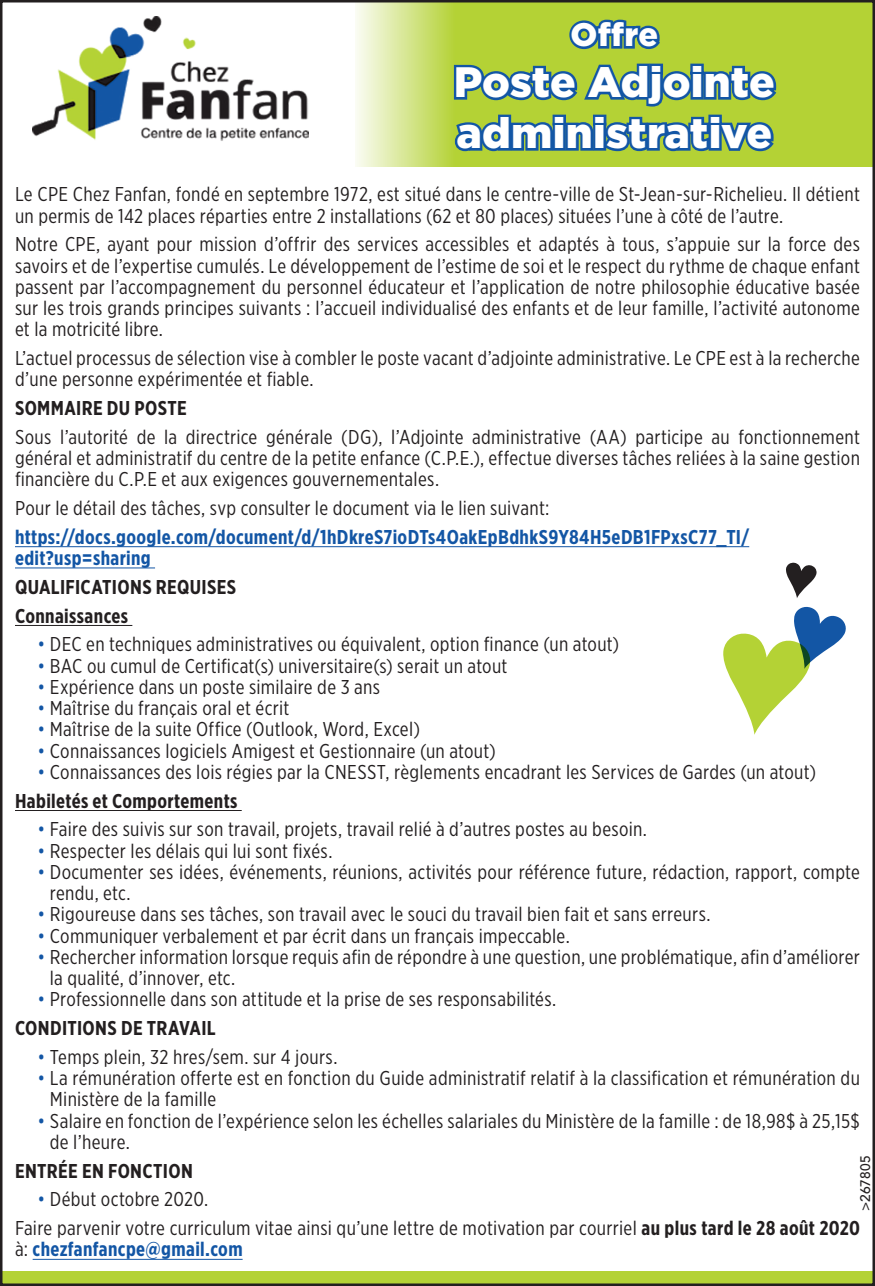
<style>
.page{position:relative;width:875px;height:1286px;background:#fff}
.page>*{position:absolute;margin:0;border:0;box-sizing:border-box;transform-origin:0 0}
.t1{font:900 42.5px/51px "Gotham";color:#fff}
.t2{font:900 32.5px "Gotham";color:#fff}
.t3{font:20px/21.2px "Gotham Extra Narrow";letter-spacing:.015em;color:#231f20}
.t4{font:700 20px/21.2px "Gotham Extra Narrow";letter-spacing:.02em;color:#1356a5}
.t5{font:700 20px/28.8px "Gotham Extra Narrow";letter-spacing:.02em;color:#231f20}
.t6{font:500 13.75px "Avenir LT Std";letter-spacing:.02em;color:#231f20}
.s1{color:#1356a5}
.s2{font-weight:700}
.s3{font-weight:400;color:#231f20}
</style>
<div class="page">
<img style="left:32px;top:16px;width:277px;height:125px">
<hr style="left:15px;top:546px;width:734px;height:1px;background:#1356a5">
<hr style="left:15px;top:567px;width:140px;height:1px;background:#1356a5">
<hr style="left:15px;top:625px;width:117px;height:1px;background:#231f20">
<hr style="left:15px;top:810px;width:227px;height:1px;background:#231f20">
<hr style="left:33px;top:1259px;width:210px;height:1px;background:#1356a5">
<svg style="left:355px;top:3px;width:517px;height:164px;background:#c2da5d"></svg>
<svg style="left:451px;top:17px;width:329px;height:138px;background:#7aa55d"></svg>
<svg style="left:1px;top:1272px;width:872px;height:14px;background:#99b131"></svg>
<h2 class="t2" style="left:571px;top:12px;width:89px">Offre</h2>
<h1 class="t1" style="left:454px;top:56px;width:323px">Poste Adjointe administrative</h1>
<p class="t3" style="left:15px;top:184px;width:847px">Le CPE Chez Fanfan, fondé en septembre 1972, est situé dans le centre-ville de St-Jean-sur-Richelieu. Il détient un permis de 142 places réparties entre 2 installations (62 et 80 places) situées l’une à côté de l’autre.</p>
<p class="t3" style="left:15px;top:234px;width:847px;text-align:justify">Notre CPE, ayant pour mission d’offrir des services accessibles et adaptés à tous, s’appuie sur la force des savoirs et de l’expertise cumulés. Le développement de l’estime de soi et le respect du rythme de chaque enfant passent par l’accompagnement du personnel éducateur et l’application de notre philosophie éducative basée sur les trois grands principes suivants : l’accueil individualisé des enfants et de leur famille, l’activité autonome et la motricité libre.</p>
<p class="t3" style="left:15px;top:348px;width:847px">L’actuel processus de sélection vise à combler le poste vacant d’adjointe administrative. Le CPE est à la recherche d’une personne expérimentée et fiable.</p>
<p class="t5" style="left:15px;top:393px;width:173px">SOMMAIRE DU POSTE</p>
<p class="t3" style="left:15px;top:426px;width:847px;text-align:justify">Sous l’autorité de la directrice générale (DG), l’Adjointe administrative (AA) participe au fonctionnement général et administratif du centre de la petite enfance (C.P.E.), effectue diverses tâches reliées à la saine gestion financière du C.P.E et aux exigences gouvernementales.</p>
<p class="t3" style="left:15px;top:497px;width:536px">Pour le détail des tâches, svp consulter le document via le lien suivant:</p>
<p class="t4" style="left:15px;top:526px;width:736px">https://docs.google.com/document/d/1hDkreS7ioDTs4OakEpBdhkS9Y84H5eDB1FPxsC77_TI/ edit?usp=sharing</p>
<p class="t5" style="left:15px;top:572px;width:223px">QUALIFICATIONS REQUISES<br>Connaissances</p>
<p class="t3" style="left:38px;top:634px;width:583px"><span class="s1">•</span> DEC en techniques administratives ou équivalent, option finance (un atout)</p>
<p class="t3" style="left:38px;top:655px;width:472px"><span class="s1">•</span> BAC ou cumul de Certificat(s) universitaire(s) serait un atout</p>
<p class="t3" style="left:38px;top:676px;width:344px"><span class="s1">•</span> Expérience dans un poste similaire de 3 ans</p>
<p class="t3" style="left:38px;top:697px;width:253px"><span class="s1">•</span> Maîtrise du français oral et écrit</p>
<p class="t3" style="left:38px;top:719px;width:384px"><span class="s1">•</span> Maîtrise de la suite Office (Outlook, Word, Excel)</p>
<p class="t3" style="left:38px;top:740px;width:460px"><span class="s1">•</span> Connaissances logiciels Amigest et Gestionnaire (un atout)</p>
<p class="t3" style="left:15px;top:757px;width:803px;line-height:28.8px;text-indent:22px"><span class="s1">•</span> Connaissances des lois régies par la CNESST, règlements encadrant les Services de Gardes (un atout)<br><span class="s2">Habiletés et Comportements</span></p>
<p class="t3" style="left:38px;top:819px;width:611px"><span class="s1">•</span> Faire des suivis sur son travail, projets, travail relié à d’autres postes au besoin.</p>
<p class="t3" style="left:38px;top:840px;width:297px"><span class="s1">•</span> Respecter les délais qui lui sont fixés.</p>
<p class="t3" style="left:50px;top:861px;width:812px;text-indent:-12px"><span class="s1">•</span> Documenter ses idées, événements, réunions, activités pour référence future, rédaction, rapport, compte rendu, etc.</p>
<p class="t3" style="left:38px;top:904px;width:675px"><span class="s1">•</span> Rigoureuse dans ses tâches, son travail avec le souci du travail bien fait et sans erreurs.</p>
<p class="t3" style="left:38px;top:925px;width:534px"><span class="s1">•</span> Communiquer verbalement et par écrit dans un français impeccable.</p>
<p class="t3" style="left:50px;top:946px;width:812px;text-indent:-12px"><span class="s1">•</span> Rechercher information lorsque requis afin de répondre à une question, une problématique, afin d’améliorer la qualité, d’innover, etc.</p>
<p class="t3" style="left:15px;top:985px;width:543px;line-height:28.8px;text-indent:22px"><span class="s1">•</span> Professionnelle dans son attitude et la prise de ses responsabilités.<br><span class="s2">CONDITIONS DE TRAVAIL</span></p>
<p class="t3" style="left:38px;top:1046px;width:302px"><span class="s1">•</span> Temps plein, 32 hres/sem. sur 4 jours.</p>
<p class="t3" style="left:50px;top:1067px;width:812px;text-indent:-12px"><span class="s1">•</span> La rémunération offerte est en fonction du Guide administratif relatif à la classification et rémunération du<br>Ministère de la famille</p>
<p class="t3" style="left:50px;top:1110px;width:812px;text-indent:-12px"><span class="s1">•</span> Salaire en fonction de l’expérience selon les échelles salariales du Ministère de la famille : de 18,98$ à 25,15$ de l’heure.</p>
<p class="t5" style="left:15px;top:1156px;width:179px">ENTRÉE EN FONCTION</p>
<p class="t3" style="left:15px;top:1185px;width:846px;line-height:28.8px;text-indent:22px"><span class="s1">•</span> Début octobre 2020.<br>Faire parvenir votre curriculum vitae ainsi qu’une lettre de motivation par courriel <span class="s2">au plus tard le 28 août 2020</span></p>
<p class="t4" style="left:15px;top:1238px;width:229px"><span class="s3">à:</span> chezfanfancpe@gmail.com</p>
<p class="t6" style="left:857px;top:1211px;width:57px;rotate:-90deg">&gt;267805</p>
</div>
